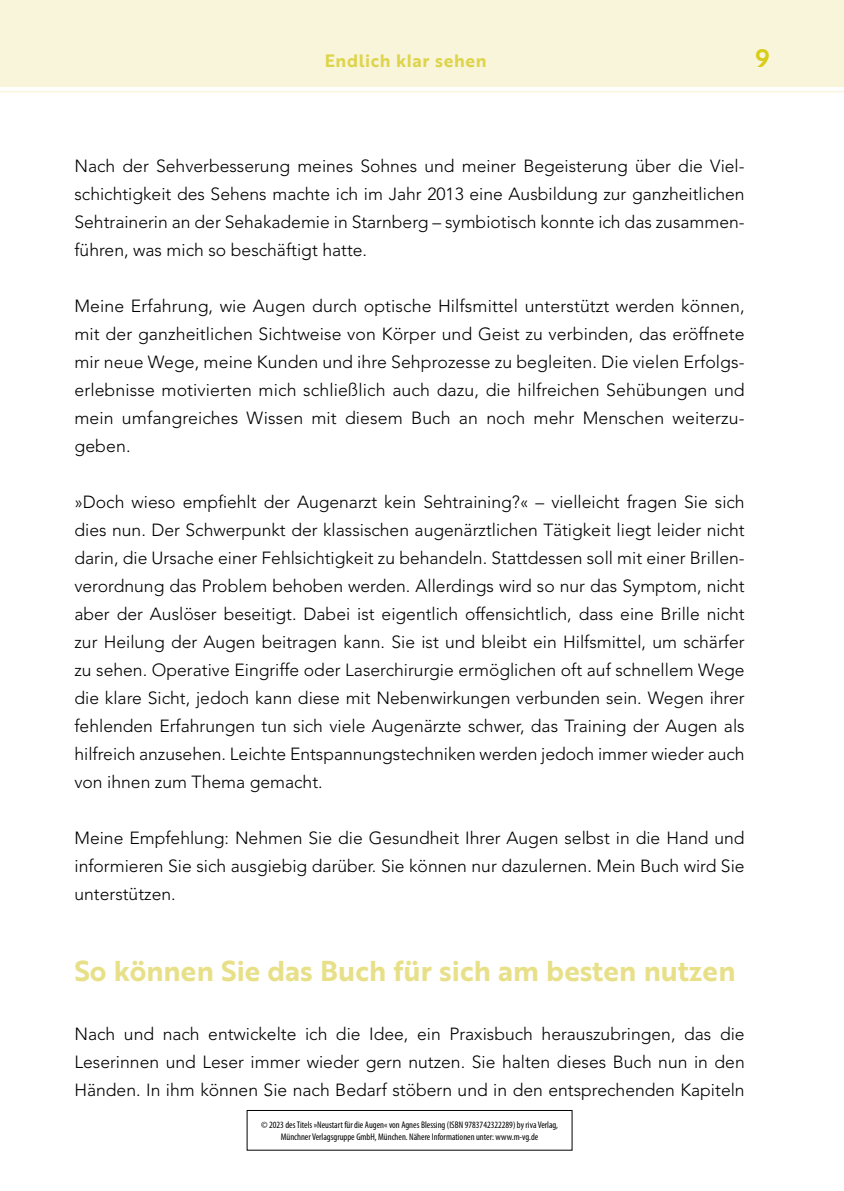
<style>
.page{position:relative;width:844px;height:1191px;background:#fff}
.page>*{position:absolute;margin:0;border:0;box-sizing:border-box;transform-origin:0 0}
._01_h2{font:28px "Brother 1816 Bold";color:#e8e089}
.t1{font:24.5px "Brother 1816 Bold";color:#d8cd19}
._03_Body{font:300 17.5px/28px "Avenir LT Std";color:#000;text-align:justify}
.t2{font:17.5px "Brother 1816 Bold";letter-spacing:.035em;color:#ded44c}
.t3{font:condensed 9.62px/11.5px "Myriad Pro";color:#000;text-align:center}
</style>
<div class="page">
<div style="left:0;top:0;width:843px;height:86px;background:#f8f5db"></div>
<hr style="left:0;top:91px;width:843px;height:1px;background:#f8f5db">
<div style="left:246px;top:1110px;width:326px;height:40px;border:1px solid #000"></div>
<p class="t2" style="left:324px;top:47px;width:163px">Endlich klar sehen</p>
<h2 class="t1" style="left:755px;top:40px;width:16px">9</h2>
<p class="_03_Body" style="left:74px;top:152px;width:671px">Nach der Sehverbesserung meines Sohnes und meiner Begeisterung über die Viel&shy;schichtigkeit des Sehens machte ich im Jahr 2013 eine Ausbildung zur ganzheitlichen Sehtrainerin an der Sehakademie in Starnberg – symbiotisch konnte ich das zusammen&shy;führen, was mich so beschäftigt hatte.</p>
<p class="_03_Body" style="left:74px;top:292px;width:671px">Meine Erfahrung, wie Augen durch optische Hilfsmittel unterstützt werden können, mit der ganzheitlichen Sichtweise von Körper und Geist zu verbinden, das eröffnete mir neue Wege, meine Kunden und ihre Sehprozesse zu begleiten. Die vielen Erfolgs&shy;erlebnisse motivierten mich schließlich auch dazu, die hilfreichen Sehübungen und mein umfangreiches Wissen mit diesem Buch an noch mehr Menschen weiterzu&shy;geben.</p>
<p class="_03_Body" style="left:74px;top:488px;width:671px">»Doch wieso empfiehlt der Augenarzt kein Sehtraining?« – vielleicht fragen Sie sich dies nun. Der Schwerpunkt der klassischen augenärztlichen Tätigkeit liegt leider nicht darin, die Ursache einer Fehlsichtigkeit zu behandeln. Stattdessen soll mit einer Brillen&shy;verordnung das Problem behoben werden. Allerdings wird so nur das Symptom, nicht aber der Auslöser beseitigt. Dabei ist eigentlich offensichtlich, dass eine Brille nicht zur Heilung der Augen beitragen kann. Sie ist und bleibt ein Hilfsmittel, um schärfer zu sehen. Operative Eingriffe oder Laserchirurgie ermöglichen oft auf schnellem Wege die klare Sicht, jedoch kann diese mit Nebenwirkungen verbunden sein. Wegen ihrer fehlenden Erfahrungen tun sich viele Augenärzte schwer, das Training der Augen als hilfreich anzusehen. Leichte Entspannungstechniken werden jedoch immer wieder auch von ihnen zum Thema gemacht.</p>
<p class="_03_Body" style="left:74px;top:824px;width:671px">Meine Empfehlung: Nehmen Sie die Gesundheit Ihrer Augen selbst in die Hand und informieren Sie sich ausgiebig darüber. Sie können nur dazulernen. Mein Buch wird Sie unterstützen.</p>
<p class="_01_h2" style="left:74px;top:949px;width:662px">So können Sie das Buch für sich am besten nutzen</p>
<p class="_03_Body" style="left:74px;top:1020px;width:671px">Nach und nach entwickelte ich die Idee, ein Praxisbuch herauszubringen, das die Leserinnen und Leser immer wieder gern nutzen. Sie halten dieses Buch nun in den Händen. In ihm können Sie nach Bedarf stöbern und in den entsprechenden Kapiteln</p>
<p class="t3" style="left:261px;top:1119px;width:298px">© 2023 des Titels »Neustart für die Augen« von Agnes Blessing (ISBN 9783742322289) by riva Verlag,<br>Münchner Verlagsgruppe GmbH, München. Nähere Informationen unter: www.m-vg.de</p>
</div>
